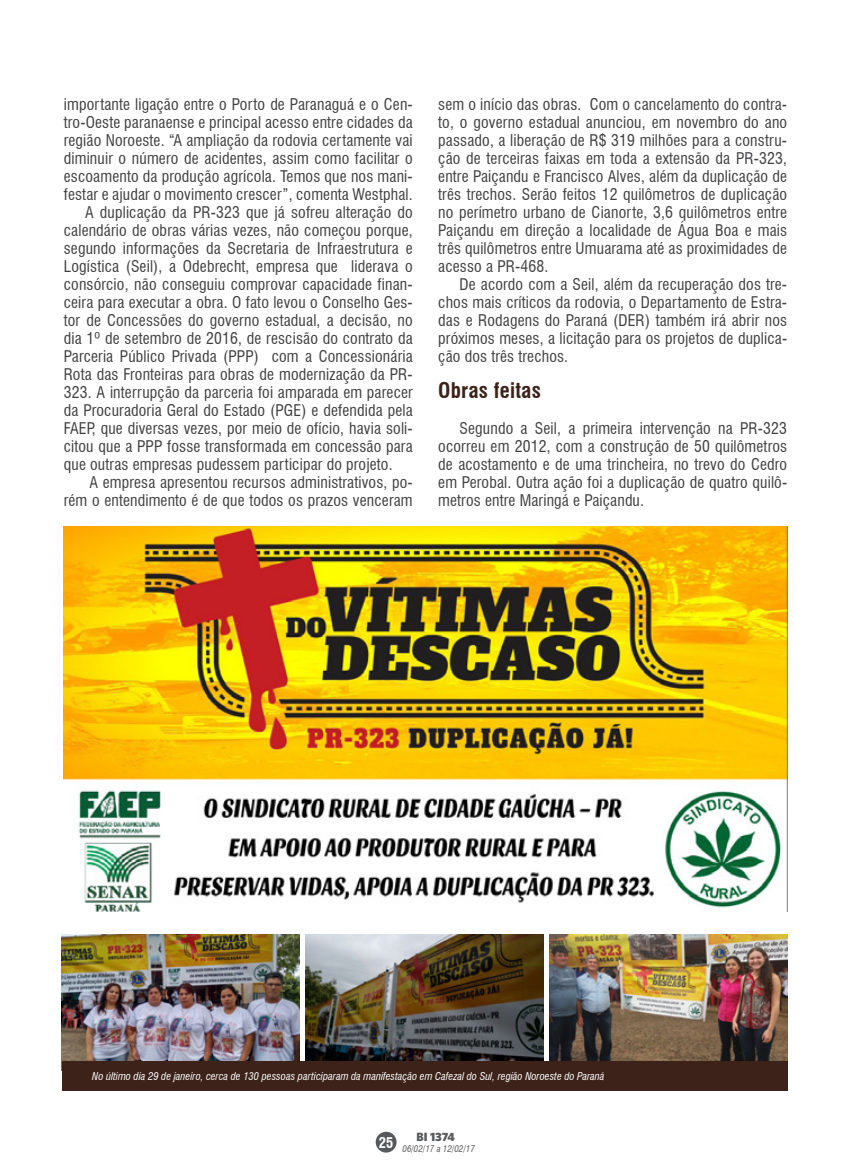
<style>
.page{position:relative;width:851px;height:1170px;background:#fff}
.page>*{position:absolute;margin:0;border:0;box-sizing:border-box;transform-origin:0 0}
.t1{font:700 condensed 21px "Swiss 721 BT";letter-spacing:.01em;color:#3c2219}
.t2{font:condensed 15.75px/18px "Swiss 721 BT";letter-spacing:.01em;color:#414042;text-align:justify}
.t3{font:700 condensed 14.4px "Swiss 721 BT";color:#fff}
.t4{font:900 12px "Whitney HTF";letter-spacing:-.005em;color:#58595b}
.t5{font:italic condensed 10.5px "Swiss 721 BT";color:#fff}
.t6{font:italic condensed 9px "Swiss 721 BT";color:#58595b}
</style>
<div class="page">
<div style="left:375px;top:1131px;width:21px;height:21px;background:#58595b;border-radius:50%"></div>
<img style="left:62px;top:934px;width:238px;height:127px">
<img style="left:305px;top:934px;width:238px;height:127px">
<img style="left:549px;top:934px;width:238px;height:127px">
<div style="left:62px;top:1061px;width:725px;height:30px;background:#3c2219"></div>
<img style="left:64px;top:526px;width:723px;height:385px">
<p class="t2" style="left:64px;top:95px;width:350px">importante ligação entre o Porto de Paranaguá e o Cen-</p>
<p class="t2" style="left:64px;top:113px;width:350px">tro-Oeste paranaense e principal acesso entre cidades da</p>
<p class="t2" style="left:64px;top:131px;width:350px">região Noroeste. “A ampliação da rodovia certamente vai</p>
<p class="t2" style="left:64px;top:149px;width:350px">diminuir o número de acidentes, assim como facilitar o</p>
<p class="t2" style="left:64px;top:167px;width:350px">escoamento da produção agrícola. Temos que nos mani-</p>
<p class="t2" style="left:64px;top:185px;width:350px">festar e ajudar o movimento crescer”, comenta Westphal.</p>
<p class="t2" style="left:85px;top:203px;width:329px">A duplicação da PR-323 que já sofreu alteração do</p>
<p class="t2" style="left:64px;top:221px;width:350px">calendário de obras várias vezes, não começou porque,</p>
<p class="t2" style="left:64px;top:239px;width:350px">segundo informações da Secretaria de Infraestrutura e</p>
<p class="t2" style="left:64px;top:257px;width:350px">Logística (Seil), a Odebrecht, empresa que liderava o</p>
<p class="t2" style="left:64px;top:275px;width:350px">consórcio, não conseguiu comprovar capacidade finan-</p>
<p class="t2" style="left:64px;top:293px;width:350px">ceira para executar a obra. O fato levou o Conselho Ges-</p>
<p class="t2" style="left:64px;top:311px;width:350px">tor de Concessões do governo estadual, a decisão, no</p>
<p class="t2" style="left:64px;top:329px;width:350px">dia 1º de setembro de 2016, de rescisão do contrato da</p>
<p class="t2" style="left:64px;top:347px;width:350px">Parceria Público Privada (PPP) com a Concessionária</p>
<p class="t2" style="left:64px;top:365px;width:350px">Rota das Fronteiras para obras de modernização da PR-</p>
<p class="t2" style="left:64px;top:383px;width:350px">323. A interrupção da parceria foi amparada em parecer</p>
<p class="t2" style="left:64px;top:401px;width:350px">da Procuradoria Geral do Estado (PGE) e defendida pela</p>
<p class="t2" style="left:64px;top:419px;width:350px">FAEP, que diversas vezes, por meio de ofício, havia soli-</p>
<p class="t2" style="left:64px;top:437px;width:350px">citou que a PPP fosse transformada em concessão para</p>
<p class="t2" style="left:64px;top:455px;width:330px">que outras empresas pudessem participar do projeto.</p>
<p class="t2" style="left:89px;top:473px;width:324px">A empresa apresentou recursos administrativos, po-</p>
<p class="t2" style="left:64px;top:491px;width:350px">rém o entendimento é de que todos os prazos venceram</p>
<p class="t2" style="left:438px;top:95px;width:350px">sem o início das obras. Com o cancelamento do contra&shy;to, o governo estadual anunciou, em novembro do ano passado, a liberação de R$ 319 milhões para a constru&shy;ção de terceiras faixas em toda a extensão da PR-323, entre Paiçandu e Francisco Alves, além da duplicação de três trechos. Serão feitos 12 quilômetros de duplicação no perímetro urbano de Cianorte, 3,6 quilômetros entre Paiçandu em direção a localidade de Água Boa e mais três quilômetros entre Umuarama até as proximidades de acesso a PR-468.</p>
<p class="t2" style="left:438px;top:275px;width:350px;text-indent:21px">De acordo com a Seil, além da recuperação dos tre&shy;chos mais críticos da rodovia, o Departamento de Estra&shy;das e Rodagens do Paraná (DER) também irá abrir nos próximos meses, a licitação para os projetos de duplica&shy;ção dos três trechos.</p>
<h1 class="t1" style="left:438px;top:377px;width:104px">Obras feitas</h1>
<p class="t2" style="left:438px;top:419px;width:350px;text-indent:21px">Segundo a Seil, a primeira intervenção na PR-323 ocorreu em 2012, com a construção de 50 quilômetros de acostamento e de uma trincheira, no trevo do Cedro em Perobal. Outra ação foi a duplicação de quatro quilô&shy;metros entre Maringá e Paiçandu.</p>
<p class="t5" style="left:92px;top:1069px;width:513px">No último dia 29 de janeiro, cerca de 130 pessoas participaram da manifestação em Cafezal do Sul, região Noroeste do Paraná</p>
<p class="t3" style="left:379px;top:1133px;width:16px">25</p>
<p class="t4" style="left:416px;top:1128px;width:40px">BI 1374</p>
<p class="t6" style="left:402px;top:1143px;width:74px">06/02/17 a 12/02/17</p>
</div>
